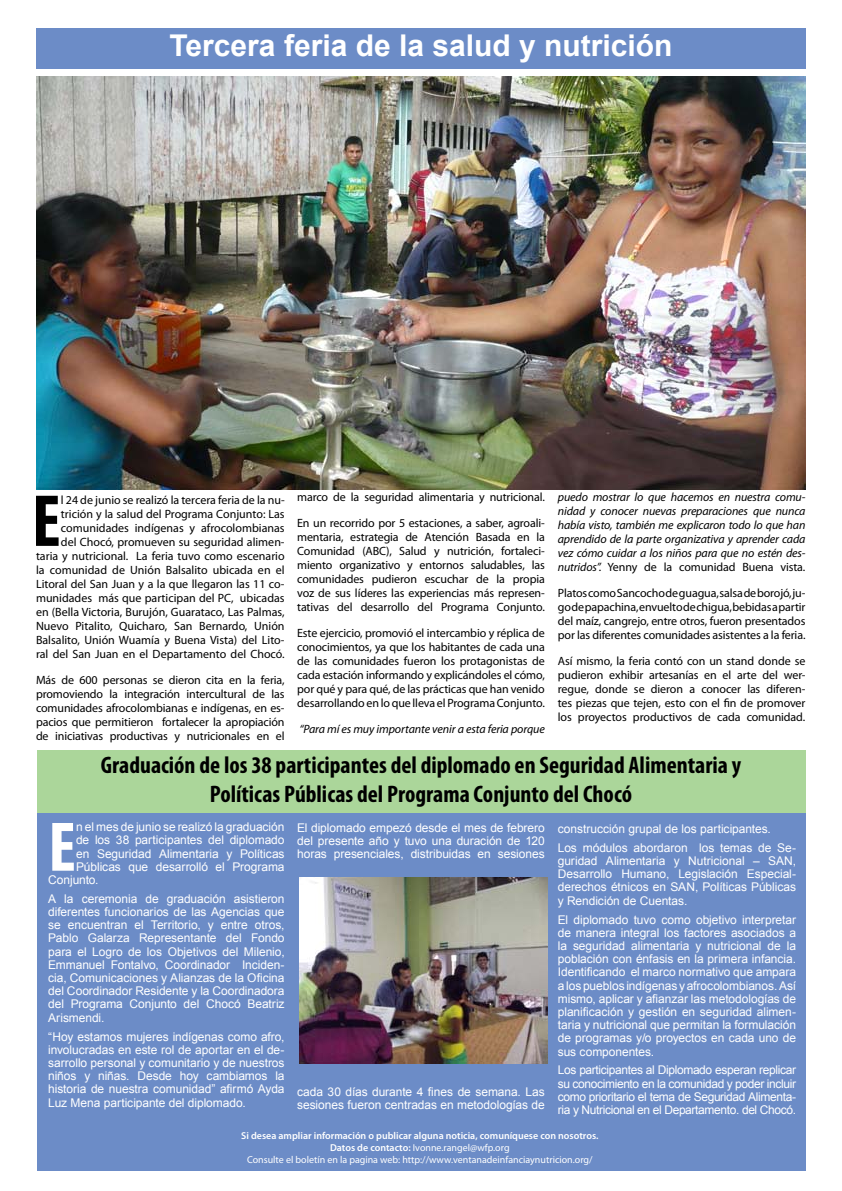
<style>
.page{position:relative;width:842px;height:1191px;background:#fff}
.page>*{position:absolute;margin:0;border:0;box-sizing:border-box;transform-origin:0 0}
.t1{font:700 condensed 74.3px "Myriad Pro";color:#000}
.t2{font:700 condensed 70.8px "Myriad Pro";color:#fff}
.t3{font:700 30px "Arial";color:#fff}
.t4{font:700 condensed 24px/28.8px "Myriad Pro";color:#000;text-align:center}
.t5{font:12px/14px "Myriad Pro";color:#000;text-align:justify}
.t6{font:12px/13.2px "Arial";letter-spacing:-.005em;color:#fff;text-align:justify}
.t7{font:italic 12px/14px "Myriad Pro";letter-spacing:-.01em;color:#000;text-align:justify}
.t8{font:10px/12px "Myriad Pro";color:#fff;text-align:center}
.s1{font-style:normal}
.s2{font-weight:600}
.s3{font-weight:700;font-stretch:condensed}
</style>
<div class="page">
<div style="left:36px;top:813px;width:769px;height:310px;background:#6c8cc7"></div>
<img style="left:36px;top:77px;width:770px;height:412px">
<div style="left:38px;top:1123px;width:768px;height:47px;background:#6c8cc7"></div>
<div style="left:36px;top:28px;width:770px;height:40px;background:#6c8cc7"></div>
<img style="left:299px;top:877px;width:249px;height:186px">
<div style="left:36px;top:750px;width:769px;height:63px;background:#abd69a"></div>
<h3 class="t3" style="left:169px;top:25px;width:504px">Tercera feria de la salud y nutrición</h3>
<p class="t5" style="left:36px;top:492px;width:250px;text-align:right">l 24 de junio se realizó la tercera feria de la nu&shy;trición y la salud del Programa Conjunto: Las comunidades indígenas y afrocolombianas<br>del Chocó, promueven su seguridad alimen&shy;taria y nutricional. La feria tuvo como escenario la comunidad de Unión Balsalito ubicada en el Litoral del San Juan y a la que llegaron las 11 co&shy;munidades más que participan del PC, ubicadas en (Bella Victoria, Burujón, Guarataco, Las Palmas, Nuevo Pitalito, Quicharo, San Bernardo, Unión Balsalito, Unión Wuamía y Buena Vista) del Lito&shy;ral del San Juan en el Departamento del Chocó.</p>
<p class="t5" style="left:36px;top:673px;width:250px">Más de 600 personas se dieron cita en la feria, promoviendo la integración intercultural de las comunidades afrocolombianas e indígenas, en es&shy;pacios que permitieron fortalecer la apropiación de iniciativas productivas y nutricionales en el</p>
<h1 class="t1" style="left:32px;top:474px;width:31px">E</h1>
<p class="t5" style="left:297px;top:484px;width:249px;line-height:26px">marco de la seguridad alimentaria y nutricional.<br>En un recorrido por 5 estaciones, a saber, agroali-</p>
<p class="t5" style="left:297px;top:530px;width:249px">mentaria, estrategia de Atención Basada en la Comunidad (ABC), Salud y nutrición, fortaleci&shy;miento organizativo y entornos saludables, las comunidades pudieron escuchar de la propia voz de sus líderes las experiencias más represen&shy;tativas del desarrollo del Programa Conjunto.</p>
<p class="t5" style="left:297px;top:626px;width:249px">Este ejercicio, promovió el intercambio y réplica de conocimientos, ya que los habitantes de cada una de las comunidades fueron los protagonistas de cada estación informando y explicándoles el cómo, por qué y para qué, de las prácticas que han venido desarrollando en lo que lleva el Programa Conjunto.</p>
<p class="t7" style="left:299px;top:722px;width:247px">“Para mí es muy importante venir a esta feria porque</p>
<p class="t7" style="left:558px;top:490px;width:249px">puedo mostrar lo que hacemos en nuestra comu&shy;nidad y conocer nuevas preparaciones que nunca había visto, también me explicaron todo lo que han aprendido de la parte organizativa y aprender cada vez cómo cuidar a los niños para que no estén des&shy;nutridos”. <span class="s1">Yenny de la comunidad Buena vista.</span></p>
<p class="t5" style="left:558px;top:586px;width:249px">Platos como Sancocho de guagua, salsa de borojó, ju&shy;go de papachina, envuelto de chigua, bebidas a partir del maíz, cangrejo, entre otros, fueron presentados por las diferentes comunidades asistentes a la feria.</p>
<p class="t5" style="left:558px;top:654px;width:249px">Así mismo, la feria contó con un stand donde se pudieron exhibir artesanías en el arte del wer&shy;regue, donde se dieron a conocer las diferen&shy;tes piezas que tejen, esto con el fin de promover los proyectos productivos de cada comunidad.</p>
<h3 class="t4" style="left:101px;top:750px;width:642px">Graduación de los 38 participantes del diplomado en Seguridad Alimentaria y<br>Políticas Públicas del Programa Conjunto del Chocó</h3>
<h2 class="t2" style="left:48px;top:803px;width:29px">E</h2>
<p class="t6" style="left:76px;top:820px;width:210px">n el mes de junio se realizó la graduación</p>
<p class="t6" style="left:76px;top:833px;width:210px">de los 38 participantes del diplomado</p>
<p class="t6" style="left:76px;top:846px;width:210px">en Seguridad Alimentaria y Políticas</p>
<p class="t6" style="left:76px;top:860px;width:210px">Públicas que desarrolló el Programa</p>
<p class="t6" style="left:48px;top:873px;width:52px">Conjunto.</p>
<p class="t6" style="left:48px;top:892px;width:238px">A la ceremonia de graduación asistieron diferentes funcionarios de las Agencias que se encuentran el Territorio, y entre otros, Pablo Galarza Representante del Fondo para el Logro de los Objetivos del Milenio, Emmanuel Fontalvo, Coordinador Inciden&shy;cia, Comunicaciones y Alianzas de la Oficina del Coordinador Residente y la Coordinadora del Programa Conjunto del Chocó Beatriz Arismendi.</p>
<p class="t6" style="left:48px;top:1029px;width:238px">“Hoy estamos mujeres indígenas como afro, involucradas en este rol de aportar en el de&shy;sarrollo personal y comunitario y de nuestros niños y niñas. Desde hoy cambiamos la historia de nuestra comunidad” afirmó Ayda Luz Mena participante del diplomado.</p>
<p class="t6" style="left:297px;top:821px;width:249px">El diplomado empezó desde el mes de febrero del presente año y tuvo una duración de 120 horas presenciales, distribuidas en sesiones</p>
<p class="t6" style="left:297px;top:1085px;width:249px">cada 30 días durante 4 fines de semana. Las sesiones fueron centradas en metodologías de</p>
<p class="t6" style="left:558px;top:819px;width:240px;line-height:18.9px">construcción grupal de los participantes.<br>Los módulos abordaron los temas de Se-</p>
<p class="t6" style="left:558px;top:854px;width:240px">guridad Alimentaria y Nutricional – SAN, Desarrollo Humano, Legislación Especial&shy;derechos étnicos en SAN, Políticas Públicas y Rendición de Cuentas.</p>
<p class="t6" style="left:558px;top:913px;width:240px">El diplomado tuvo como objetivo interpretar de manera integral los factores asociados a la seguridad alimentaria y nutricional de la población con énfasis en la primera infancia.<br>Identificando el marco normativo que ampara a los pueblos indígenas y afrocolombianos. Así mismo, aplicar y afianzar las metodologías de planificación y gestión en seguridad alimen&shy;taria y nutricional que permitan la formulación de programas y/o proyectos en cada uno de sus componentes.</p>
<p class="t6" style="left:558px;top:1063px;width:240px">Los participantes al Diplomado esperan replicar su conocimiento en la comunidad y poder incluir como prioritario el tema de Seguridad Alimenta&shy;ria y Nutricional en el Departamento. del Chocó.</p>
<p class="t8" style="left:241px;top:1129px;width:359px"><span class="s2">Si desea ampliar información o publicar alguna noticia, comuníquese con nosotros.<br>Datos de contacto</span><span class="s3">:</span> Ivonne.rangel@wfp.org<br>Consulte el boletín en la pagina web: http://www.ventanadeinfanciaynutricion.org/</p>
</div>
